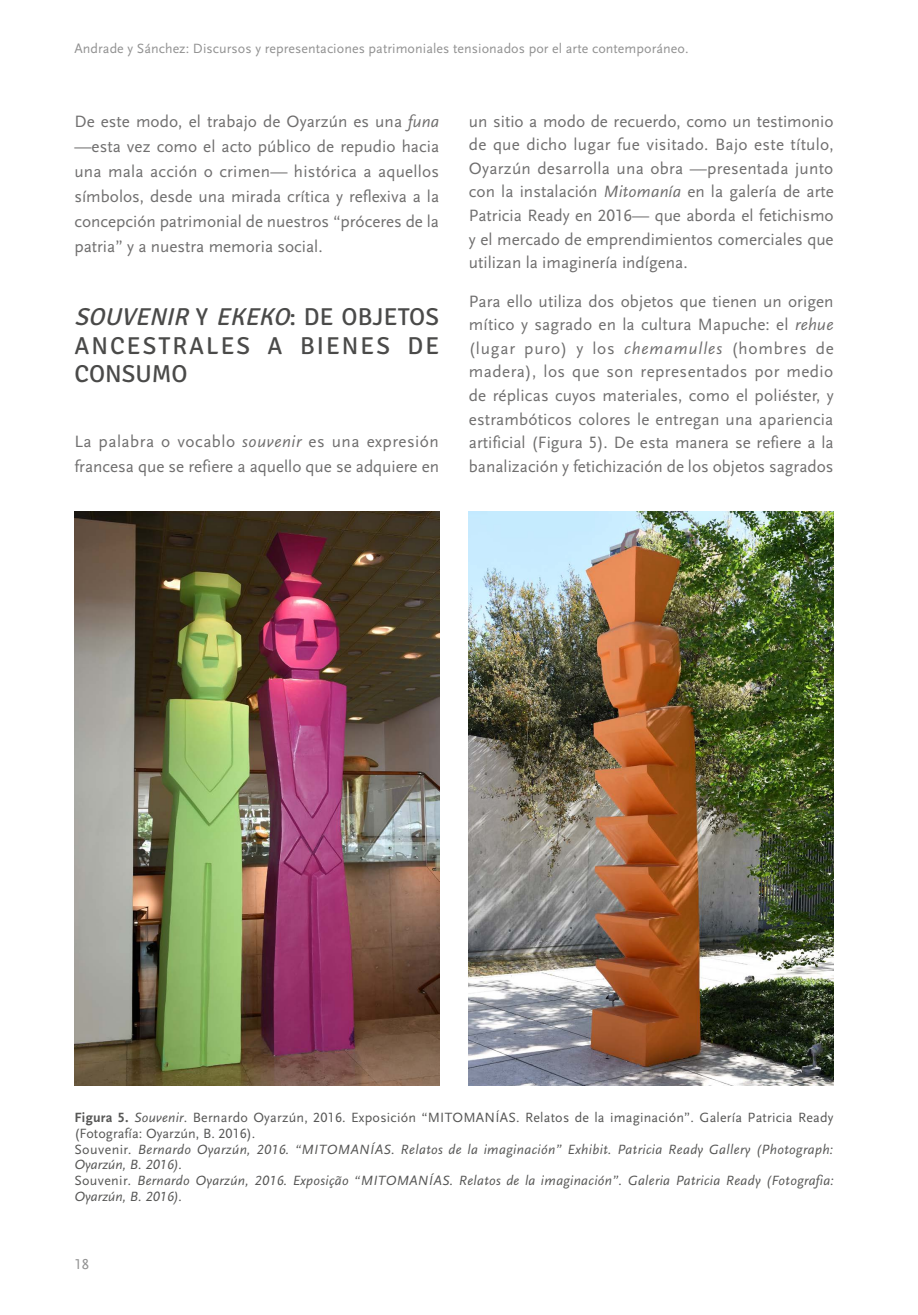
<style>
.page{position:relative;width:918px;height:1315px;background:#fff}
.page>*{position:absolute;margin:0;border:0;box-sizing:border-box;transform-origin:0 0}
.t1{font:24.5px/28.5px "Signika";letter-spacing:.08em;color:#4a4a49;text-align:justify}
.t2{font:17.15px/23.6px "Scala Sans Regular LF";color:#706f6f;text-align:justify}
.t3{font:14.88px "Scala Sans Regular LF";color:#929292}
.t4{font:14px/15.8px "Scala Sans Regular LF Italic";letter-spacing:.02em;color:#575756}
.t5{font:14px/15.8px "Scala Sans Regular LF";letter-spacing:.015em;color:#575756}
.t6{font:14px "Scala Sans Regular LF";letter-spacing:.005em;color:#929292}
.s1{font-family:"Scala Sans Regular LF Italic"}
.s2{font-style:italic}
.s3{font-family:"Scala Sans Bold LF"}
.s4{font-family:"Scala Sans Regular LF"}
</style>
<div class="page">
<img style="left:74px;top:511px;width:365px;height:574px">
<img style="left:469px;top:511px;width:364px;height:574px">
<p class="t6" style="left:74px;top:41px;width:616px">Andrade y Sánchez: Discursos y representaciones patrimoniales tensionados por el arte contemporáneo.</p>
<p class="t2" style="left:74px;top:109px;width:366px;line-height:25px">De este modo, el trabajo de Oyarzún es una <span class="s1">funa </span>—esta vez como el acto público de repudio hacia una mala acción o crimen— histórica a aquellos símbolos, desde una mirada crítica y reflexiva a la concepción patrimonial de nuestros “próceres de la patria” y a nuestra memoria social.</p>
<h1 class="t1" style="left:74px;top:303px;width:366px"><span class="s2">SOUVENIR</span> Y <span class="s2">EKEKO</span>: D E O B J E T O S ANCESTRALES A BIENES DE CONSUMO</h1>
<p class="t2" style="left:74px;top:429px;width:366px;line-height:25px">La palabra o vocablo <span class="s1">souvenir</span> es una expresión francesa que se refiere a aquello que se adquiere en</p>
<p class="t2" style="left:469px;top:110px;width:366px">un sitio a modo de recuerdo, como un testimonio de que dicho lugar fue visitado. Bajo este título, Oyarzún desarrolla una obra —presentada junto con la instalación <span class="s1">Mitomanía</span> en la galería de arte Patricia Ready en 2016— que aborda el fetichismo y el mercado de emprendimientos comerciales que utilizan la imaginería indígena.</p>
<p class="t2" style="left:469px;top:289px;width:366px">Para ello utiliza dos objetos que tienen un origen mítico y sagrado en la cultura Mapuche: el <span class="s1">rehue </span>(lugar puro) y los <span class="s1">chemamulles</span> (hombres de madera), los que son representados por medio de réplicas cuyos materiales, como el poliéster, y estrambóticos colores le entregan una apariencia artificial (Figura 5). De esta manera se refiere a la banalización y fetichización de los objetos sagrados</p>
<p class="t5" style="left:74px;top:1110px;width:760px"><span class="s3">Figura 5.</span> <span class="s1">Souvenir</span>. Bernardo Oyarzún, 2016. Exposición “MITOMANÍAS. Relatos de la imaginación”. Galería Patricia Ready (Fotografía: Oyarzún, B. 2016).</p>
<p class="t4" style="left:74px;top:1141px;width:761px"><span class="s4">Souvenir</span>. Bernardo Oyarzún, 2016. “MITOMANÍAS. Relatos de la imaginación” Exhibit. Patricia Ready Gallery (Photograph:<br>Oyarzún, B. 2016).<br><span class="s4">Souvenir</span>. Bernardo Oyarzún, 2016. Exposição “MITOMANÍAS. Relatos de la imaginación”. Galeria Patricia Ready (Fotografia:<br>Oyarzún, B. 2016).</p>
<p class="t3" style="left:74px;top:1255px;width:16px">18</p>
</div>
